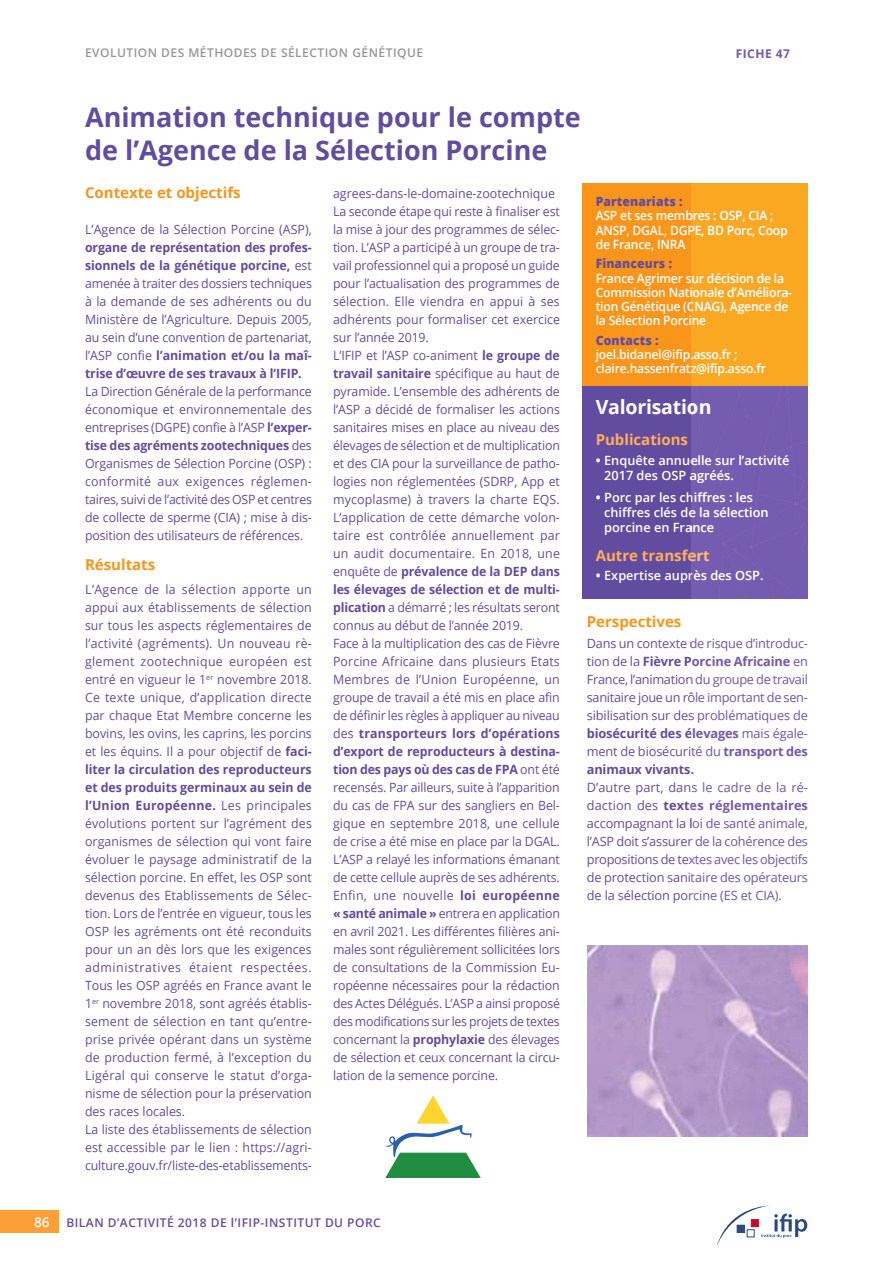
<style>
.page{position:relative;width:893px;height:1263px;background:#fff}
.page>*{position:absolute;margin:0;border:0;box-sizing:border-box;transform-origin:0 0}
.t1{font:700 27px/33px "Open Sans";color:#624ca0}
.t2{font:700 19.5px "Open Sans";letter-spacing:-.01em;color:#fff}
.t3{font:700 15px "Open Sans";color:#f9951b}
.t4{font:700 15px "Open Sans";color:#ffaf58}
.t5{font:600 13.5px "Open Sans";color:#fff}
.t6{font:12.75px/18px "Open Sans";letter-spacing:-.005em;color:#624ca0;text-align:justify}
.t7{font:600 12.75px/14.2px "Open Sans";letter-spacing:-.015em;color:#fff;scale:.95 1}
.t8{font:600 12.75px/15.3px "Open Sans";letter-spacing:-.015em;color:#fff}
.t9{font:800 12.75px "Open Sans";letter-spacing:.01em;color:#624ca0;scale:.95 1}
.t10{font:600 12px "Open Sans";letter-spacing:.04em;color:#624ca0}
.t11{font:600 12px "Open Sans";letter-spacing:.04em;color:#969698}
.t12{font:700 12px "Open Sans";letter-spacing:.04em;color:#624ca0}
.s1{font-weight:700}
</style>
<div class="page">
<svg style="left:717px;top:1205px;width:90px;height:40px"></svg>
<div style="left:583px;top:387px;width:225px;height:212px;background:#624ca0"></div>
<div style="left:583px;top:184px;width:225px;height:202px;background:#f9951b"></div>
<svg style="left:385px;top:1095px;width:96px;height:83px"></svg>
<div style="left:0;top:1210px;width:58px;height:23px;background:#fc9f37"></div>
<svg style="left:691px;top:183px;width:117px;height:894px"></svg>
<svg style="left:750px;top:183px;width:58px;height:726px"></svg>
<img style="left:588px;top:945px;width:219px;height:192px">
<p class="t11" style="left:85px;top:44px;width:340px">EVOLUTION DES MÉTHODES DE SÉLECTION GÉNÉTIQUE</p>
<p class="t12" style="left:736px;top:45px;width:56px">FICHE 47</p>
<p class="t5" style="left:34px;top:1213px;width:17px">86</p>
<h1 class="t1" style="left:85px;top:100px;width:497px">Animation technique pour le compte de l’Agence de la Sélection Porcine</h1>
<p class="t3" style="left:85px;top:182px;width:157px">Contexte et objectifs</p>
<p class="t6" style="left:85px;top:220px;width:228px">L’Agence de la Sélection Porcine (ASP),</p>
<p class="t6" style="left:85px;top:238px;width:228px"><span class="s1">organe de représentation des profes&shy;sionnels de la génétique porcine,</span> est amenée à traiter des dossiers techniques à la demande de ses adhérents ou du Ministère de l’Agriculture. Depuis 2005, au sein d’une convention de partenariat, l’ASP confie <span class="s1">l’animation et/ou la maî&shy;trise d’œuvre de ses travaux à l’IFIP.</span></p>
<p class="t6" style="left:85px;top:382px;width:228px">La Direction Générale de la performance économique et environnementale des entreprises (DGPE) confie à l’ASP <span class="s1">l’exper&shy;tise des agréments zootechniques</span> des Organismes de Sélection Porcine (OSP) : conformité aux exigences réglemen&shy;taires, suivi de l’activité des OSP et centres de collecte de sperme (CIA) ; mise à dis&shy;position des utilisateurs de références.</p>
<p class="t3" style="left:85px;top:553px;width:72px">Résultats</p>
<p class="t6" style="left:85px;top:580px;width:228px;text-align:left">L’Agence de la sélection apporte un appui aux établissements de sélection sur tous les aspects réglementaires de l’activité (agréments). Un nouveau rè&shy;glement zootechnique européen est entré en vigueur le 1<sup>er</sup> novembre 2018.<br>Ce texte unique, d’application directe par chaque Etat Membre concerne les bovins, les ovins, les caprins, les porcins et les équins. Il a pour objectif de <span class="s1">faci&shy;liter la circulation des reproducteurs et des produits germinaux au sein de l’Union Européenne.</span> Les principales évolutions portent sur l’agrément des organismes de sélection qui vont faire évoluer le paysage administratif de la sélection porcine. En effet, les OSP sont devenus des Etablissements de Sélec&shy;tion. Lors de l’entrée en vigueur, tous les OSP les agréments ont été reconduits pour un an dès lors que les exigences administratives étaient respectées.<br>Tous les OSP agréés en France avant le 1<sup>er</sup> novembre 2018, sont agréés établis&shy;sement de sélection en tant qu’entre&shy;prise privée opérant dans un système de production fermé, à l’exception du Ligéral qui conserve le statut d’orga&shy;nisme de sélection pour la préservation des races locales.<br>La liste des établissements de sélection est accessible par le lien : https://agri&shy;culture.gouv.fr/liste-des-etablissements-</p>
<p class="t6" style="left:333px;top:184px;width:228px;text-align:left">agrees-dans-le-domaine-zootechnique La seconde étape qui reste à finaliser est la mise à jour des programmes de sélec&shy;tion. L’ASP a participé à un groupe de tra&shy;vail professionnel qui a proposé un guide pour l’actualisation des programmes de sélection. Elle viendra en appui à ses adhérents pour formaliser cet exercice sur l’année 2019.<br>L’IFIP et l’ASP co-animent <span class="s1">le groupe de travail sanitaire</span> spécifique au haut de pyramide. L’ensemble des adhérents de l’ASP a décidé de formaliser les actions sanitaires mises en place au niveau des élevages de sélection et de multiplication et des CIA pour la surveillance de patho&shy;logies non réglementées (SDRP, App et mycoplasme) à travers la charte EQS.<br>L’application de cette démarche volon&shy;taire est contrôlée annuellement par un audit documentaire. En 2018, une enquête de <span class="s1">prévalence de la DEP dans les élevages de sélection et de multi&shy;plication</span> a démarré ; les résultats seront connus au début de l’année 2019.<br>Face à la multiplication des cas de Fièvre Porcine Africaine dans plusieurs Etats Membres de l’Union Européenne, un groupe de travail a été mis en place afin de définir les règles à appliquer au niveau des <span class="s1">transporteurs lors d’opérations d’export de reproducteurs à destina&shy;tion des pays où des cas de FPA</span> ont été recensés. Par ailleurs, suite à l’apparition du cas de FPA sur des sangliers en Bel&shy;gique en septembre 2018, une cellule de crise a été mise en place par la DGAL.<br>L’ASP a relayé les informations émanant de cette cellule auprès de ses adhérents.<br>Enfin, une nouvelle <span class="s1">loi européenne « santé animale »</span> entrera en application en avril 2021. Les différentes filières ani&shy;males sont régulièrement sollicitées lors de consultations de la Commission Eu&shy;ropéenne nécessaires pour la rédaction des Actes Délégués. L’ASP a ainsi proposé des modifications sur les projets de textes concernant la <span class="s1">prophylaxie</span> des élevages de sélection et ceux concernant la circu&shy;lation de la semence porcine.</p>
<p class="t10" style="left:66px;top:1214px;width:316px">BILAN D’ACTIVITÉ 2018 DE l’IFIP-INSTITUT DU PORC</p>
<p class="t9" style="left:596px;top:192px;width:93px">Partenariats :</p>
<p class="t7" style="left:596px;top:208px;width:204px">ASP et ses membres : OSP, CIA ;<br>ANSP, DGAL, DGPE, BD Porc, Coop de France, INRA</p>
<p class="t9" style="left:596px;top:254px;width:82px">Financeurs :</p>
<p class="t7" style="left:596px;top:271px;width:208px">France Agrimer sur décision de la<br>Commission Nationale d’Améliora&shy;tion Génétique (CNAG), Agence de la Sélection Porcine</p>
<p class="t9" style="left:596px;top:331px;width:68px">Contacts :</p>
<p class="t7" style="left:596px;top:347px;width:181px">joel.bidanel@ifip.asso.fr ; claire.hassenfratz@ifip.asso.fr</p>
<h2 class="t2" style="left:596px;top:393px;width:117px">Valorisation</h2>
<p class="t4" style="left:596px;top:429px;width:94px">Publications</p>
<p class="t8" style="left:604px;top:452px;width:187px;text-indent:-9px"><span class="s1">•</span> Enquête annuelle sur l’activité<br>2017 des OSP agréés.</p>
<p class="t8" style="left:604px;top:489px;width:166px;text-indent:-9px"><span class="s1">•</span> Porc par les chiffres : les chiffres clés de la sélection porcine en France</p>
<p class="t4" style="left:596px;top:545px;width:115px">Autre transfert</p>
<p class="t8" style="left:596px;top:568px;width:169px"><span class="s1">•</span> Expertise auprès des OSP.</p>
<p class="t3" style="left:587px;top:611px;width:96px">Perspectives</p>
<p class="t6" style="left:587px;top:634px;width:223px">Dans un contexte de risque d’introduc&shy;tion de la <span class="s1">Fièvre Porcine Africaine</span> en France, l’animation du groupe de travail sanitaire joue un rôle important de sen&shy;sibilisation sur des problématiques de <span class="s1">biosécurité des élevages</span> mais égale&shy;ment de biosécurité du <span class="s1">transport des animaux vivants.</span></p>
<p class="t6" style="left:587px;top:778px;width:223px">D’autre part, dans le cadre de la ré&shy;daction des <span class="s1">textes réglementaires </span>accompagnant la loi de santé animale, l’ASP doit s’assurer de la cohérence des propositions de textes avec les objectifs de protection sanitaire des opérateurs de la sélection porcine (ES et CIA).</p>
</div>
